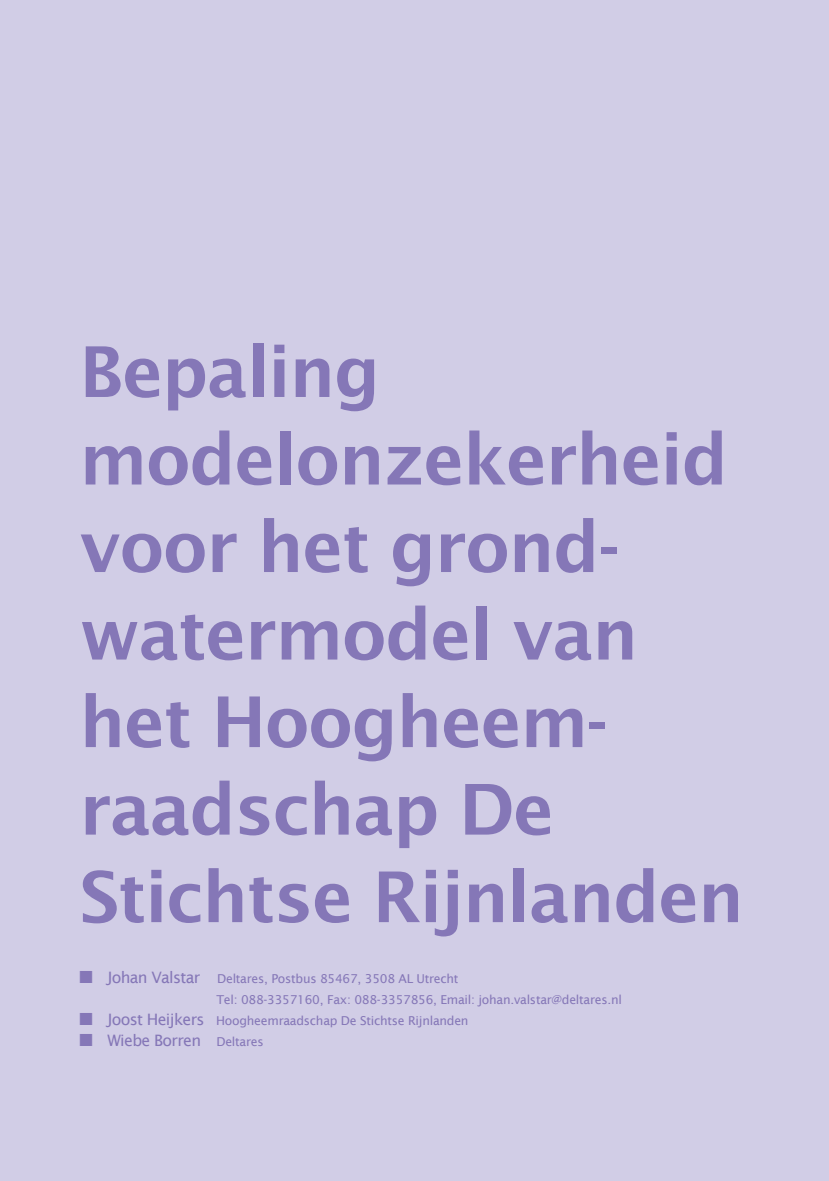
<style>
.page{position:relative;width:829px;height:1181px;background:#fff}
.page>*{position:absolute;margin:0;border:0;box-sizing:border-box;transform-origin:0 0}
.t1{font:600 70px/87.5px "Lucida Sans";letter-spacing:-.02em;color:#8577b7}
.t2{font:15.75px "Lucida Sans";letter-spacing:-.04em;color:#8577b7}
.t3{font:12.25px/21px "Lucida Sans";letter-spacing:-.02em;color:#8577b7}
.s1{font-size:15.75px}
.s2{font-size:12.25px}
</style>
<div class="page">
<div style="left:0;top:0;width:828px;height:1181px;background:#d1cde6"></div>
<h1 class="t1" style="left:79px;top:328px;width:666px">Bepaling modelonzekerheid voor het grond&shy;watermodel van het Hoogheem&shy;raadschap De<br>Stichtse Rijnlanden</h1>
<p class="t3" style="left:216px;top:968px;width:407px;text-indent:-137px">■ <span class="s1">Johan Valstar</span> Deltares, Postbus 85467, 3508 AL Utrecht<br>Tel: 088-3357160, Fax: 088-3357856, Email: johan.valstar@deltares.nl</p>
<p class="t3" style="left:79px;top:1010px;width:390px">■ <span class="s1">Joost Heijkers</span> Hoogheemraadschap De Stichtse Rijnlanden</p>
<p class="t2" style="left:79px;top:1031px;width:186px">■ Wiebe Borren <span class="s2">Deltares</span></p>
</div>
